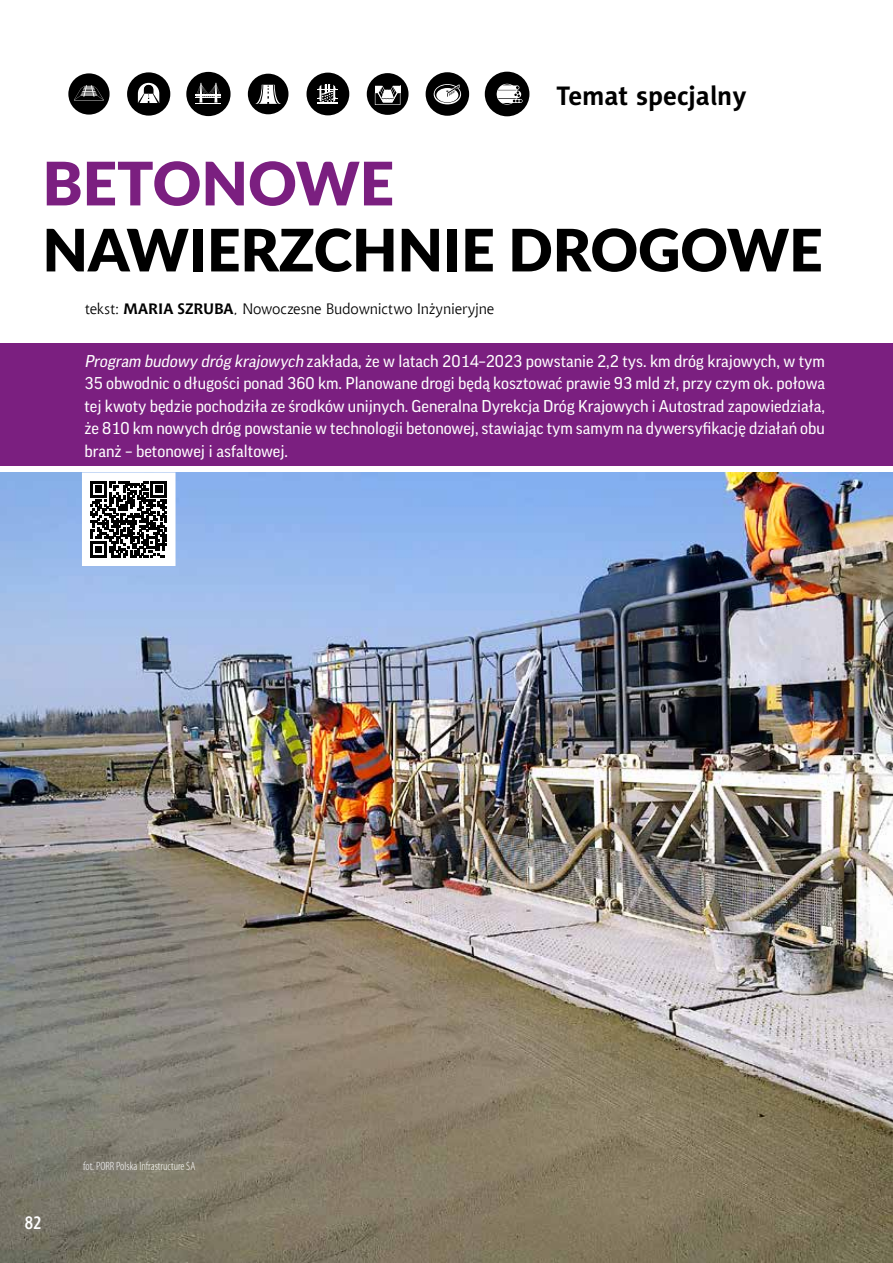
<style>
.page{position:relative;width:893px;height:1263px;background:#fff}
.page>*{position:absolute;margin:0;border:0;box-sizing:border-box;transform-origin:0 0}
.t1{font:900 60px "Lato";color:#7b1f80}
.t2{font:900 58.5px "Lato";color:#000}
.t3{font:700 27px "Naomi Sans EFN";color:#000}
.t4{font:700 18px "Aerton Cnd EFN";color:#fff}
.t5{font:16.5px/22.5px "Good Pro";color:#fff;text-align:justify}
.t6{font:15px "Chianti EU";letter-spacing:-.01em;color:#000}
.t7{font:300 condensed 12px "Myriad Pro";color:#fff}
.s1{font-weight:700}
.s2{font-style:italic}
</style>
<div class="page">
<img style="left:0;top:473px;width:893px;height:790px">
<div style="left:367px;top:73px;width:41px;height:42px;background:#000;border-radius:50%"></div>
<svg style="left:375px;top:85px;width:25px;height:20px"></svg>
<div style="left:426px;top:72px;width:43px;height:44px;background:#000;border-radius:50%"></div>
<svg style="left:434px;top:84px;width:27px;height:20px"></svg>
<svg style="left:435px;top:85px;width:25px;height:18px"></svg>
<div style="left:436px;top:88px;width:22px;height:14px;background:#fff;border-radius:50%"></div>
<svg style="left:446px;top:85px;width:14px;height:12px"></svg>
<div style="left:127px;top:72px;width:43px;height:44px;background:#000;border-radius:50%"></div>
<svg style="left:138px;top:83px;width:21px;height:20px"></svg>
<div style="left:248px;top:74px;width:40px;height:40px;background:#000;border-radius:50%"></div>
<svg style="left:255px;top:85px;width:26px;height:19px"></svg>
<div style="left:68px;top:73px;width:42px;height:42px;background:#000;border-radius:50%"></div>
<svg style="left:74px;top:85px;width:30px;height:15px"></svg>
<div style="left:307px;top:73px;width:42px;height:42px;background:#000;border-radius:50%"></div>
<hr style="left:317px;top:102px;width:21px;height:2px;background:#fff">
<svg style="left:317px;top:84px;width:21px;height:18px"></svg>
<div style="left:186px;top:72px;width:45px;height:44px;background:#000;border-radius:50%"></div>
<svg style="left:196px;top:83px;width:25px;height:21px"></svg>
<div style="left:485px;top:72px;width:44px;height:44px;background:#000;border-radius:50%"></div>
<svg style="left:497px;top:84px;width:26px;height:20px"></svg>
<div style="left:0;top:343px;width:893px;height:123px;background:#7b1f80"></div>
<svg style="left:79px;top:472px;width:99px;height:97px"></svg>
<h3 class="t3" style="left:556px;top:79px;width:192px">Temat specjalny</h3>
<h1 class="t1" style="left:43px;top:138px;width:353px">BETONOWE</h1>
<h2 class="t2" style="left:43px;top:206px;width:782px">NAWIERZCHNIE DROGOWE</h2>
<p class="t6" style="left:85px;top:300px;width:411px">tekst: <span class="s1">MARIA SZRUBA</span>, Nowoczesne Budownictwo Inżynieryjne</p>
<p class="t5" style="left:85px;top:350px;width:742px"><span class="s2">Program budowy dróg krajowych</span> zakłada, że w latach 2014–2023 powstanie 2,2 tys. km dróg krajowych, w tym 35 obwodnic o długości ponad 360 km. Planowane drogi będą kosztować prawie 93 mld zł, przy czym ok. połowa tej kwoty będzie pochodziła ze środków unijnych. Generalna Dyrekcja Dróg Krajowych i Autostrad zapowiedziała, że 810 km nowych dróg powstanie w technologii betonowej, stawiając tym samym na dywersyfikację działań obu branż – betonowej i asfaltowej.</p>
<p class="t4" style="left:25px;top:1212px;width:18px">82</p>
<p class="t7" style="left:83px;top:1159px;width:114px">fot. PORR Polska Infrastructure SA</p>
</div>
